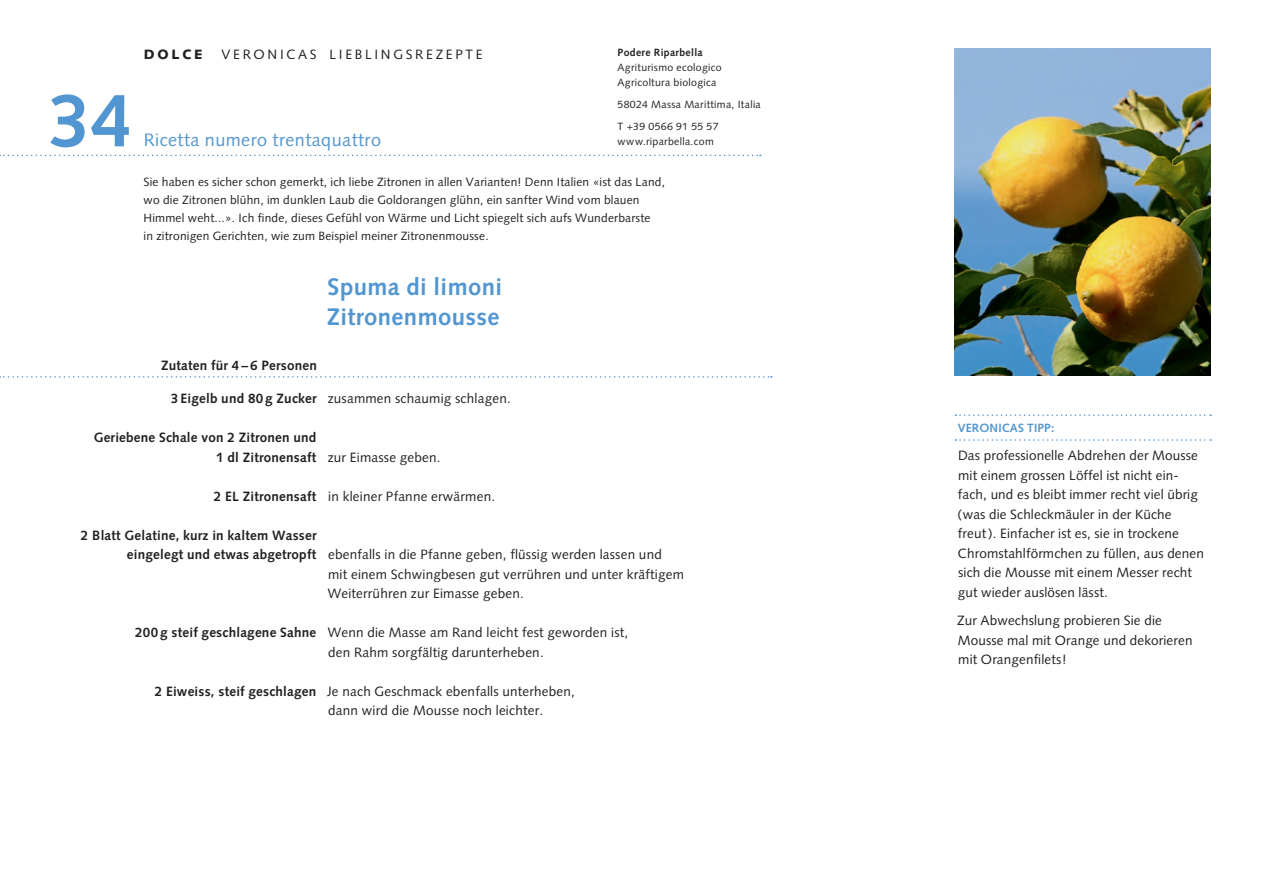
<style>
.page{position:relative;width:1263px;height:893px;background:#fff}
.page>*{position:absolute;margin:0;border:0;box-sizing:border-box;transform-origin:0 0}
.t1{font:700 75px "Syntax CL";color:#5296d1}
.t2{font:700 24px/30px "Syntax CL";letter-spacing:.015em;color:#5296d1}
.t3{font:18px "Syntax CL";letter-spacing:.025em;color:#5296d1}
.t4{font:13.5px/19.5px "Syntax CL";letter-spacing:.015em;color:#231f20}
.t5{font:700 13.5px/19.5px "Syntax CL";letter-spacing:.015em;color:#231f20;text-align:right}
.t6{font:13.5px "Syntax CL";letter-spacing:.2em;color:#231f20}
.t7{font:900 13.5px "Syntax";letter-spacing:.2em;color:#231f20}
.t8{font:12px/18px "Syntax CL";letter-spacing:.015em;color:#231f20}
.t9{font:700 12px "Syntax CL";color:#5296d1}
.t10{font:10.5px/15px "Syntax CL";letter-spacing:.03em;color:#231f20}
.t11{font:700 10.5px "Syntax CL";letter-spacing:.03em;color:#231f20}
</style>
<div class="page">
<img style="left:955px;top:49px;width:256px;height:326px">
<svg style="left:0;top:155px;width:761px;height:1px"></svg>
<svg style="left:0;top:376px;width:772px;height:2px"></svg>
<svg style="left:955px;top:414px;width:256px;height:2px"></svg>
<svg style="left:955px;top:439px;width:256px;height:2px"></svg>
<h1 class="t1" style="left:48px;top:77px;width:86px">34</h1>
<p class="t7" style="left:144px;top:46px;width:60px">DOLCE</p>
<p class="t6" style="left:222px;top:46px;width:262px">Ver oni ca s Li ebli ngsr ezept e</p>
<h3 class="t3" style="left:144px;top:129px;width:239px">Ricetta numero trentaquattro</h3>
<p class="t11" style="left:618px;top:47px;width:87px">Podere Riparbella</p>
<p class="t10" style="left:618px;top:60px;width:106px">Agriturismo ecologico<br>Agricoltura biologica</p>
<p class="t10" style="left:618px;top:94px;width:145px;line-height:21.8px">58024 Massa Marittima, Italia<br>T +39 0566 91 55 57</p>
<p class="t10" style="left:618px;top:134px;width:98px">www.riparbella.com</p>
<p class="t8" style="left:144px;top:173px;width:523px">Sie haben es sicher schon gemerkt, ich liebe Zitronen in allen Varianten! Denn Italien «ist das Land, wo die Zitronen blühn, im dunklen Laub die Goldorangen glühn, ein sanfter Wind vom blauen Himmel weht...». Ich finde, dieses Gefühl von Wärme und Licht spiegelt sich aufs Wunderbarste<br>in zitronigen Gerichten, wie zum Beispiel meiner Zitronenmousse.</p>
<h2 class="t2" style="left:327px;top:271px;width:177px">Spuma di limoni<br>Zitronenmousse</h2>
<p class="t5" style="left:161px;top:356px;width:157px">Zutaten für 4 – 6 Personen</p>
<p class="t5" style="left:171px;top:389px;width:147px">3 Eigelb und 80 g Zucker</p>
<p class="t5" style="left:94px;top:428px;width:224px">Geriebene Schale von 2 Zitronen und<br>1 dl Zitronensaft</p>
<p class="t5" style="left:214px;top:487px;width:104px">2 EL Zitronensaft</p>
<p class="t5" style="left:81px;top:526px;width:237px">2 Blatt Gelatine, kurz in kaltem Wasser eingelegt und etwas abgetropft</p>
<p class="t5" style="left:135px;top:623px;width:182px">200 g steif geschlagene Sahne</p>
<p class="t5" style="left:155px;top:682px;width:163px">2 Eiweiss, steif geschlagen</p>
<p class="t4" style="left:328px;top:389px;width:185px">zusammen schaumig schlagen.</p>
<p class="t4" style="left:328px;top:447px;width:114px">zur Eimasse geben.</p>
<p class="t4" style="left:328px;top:486px;width:168px">in kleiner Pfanne erwärmen.</p>
<p class="t4" style="left:328px;top:545px;width:358px">ebenfalls in die Pfanne geben, flüssig werden lassen und<br>mit einem Schwingbesen gut verrühren und unter kräftigem<br>Weiterrühren zur Eimasse geben.</p>
<p class="t4" style="left:328px;top:623px;width:302px">Wenn die Masse am Rand leicht fest geworden ist, den Rahm sorgfältig darunterheben.</p>
<p class="t4" style="left:327px;top:681px;width:249px">Je nach Geschmack ebenfalls unterheben, dann wird die Mousse noch leichter.</p>
<p class="t9" style="left:958px;top:421px;width:98px">veronicas tipp:</p>
<p class="t4" style="left:957px;top:446px;width:248px">Das professionelle Abdrehen der Mousse mit einem grossen Löffel ist nicht ein&shy;fach, und es bleibt immer recht viel übrig (was die Schleckmäuler in der Küche freut). Einfacher ist es, sie in trockene Chromstahlförmchen zu füllen, aus denen sich die Mousse mit einem Messer recht gut wieder auslösen lässt.</p>
<p class="t4" style="left:957px;top:611px;width:237px">Zur Abwechslung probieren Sie die<br>Mousse mal mit Orange und dekorieren mit Orangenfilets!</p>
</div>
